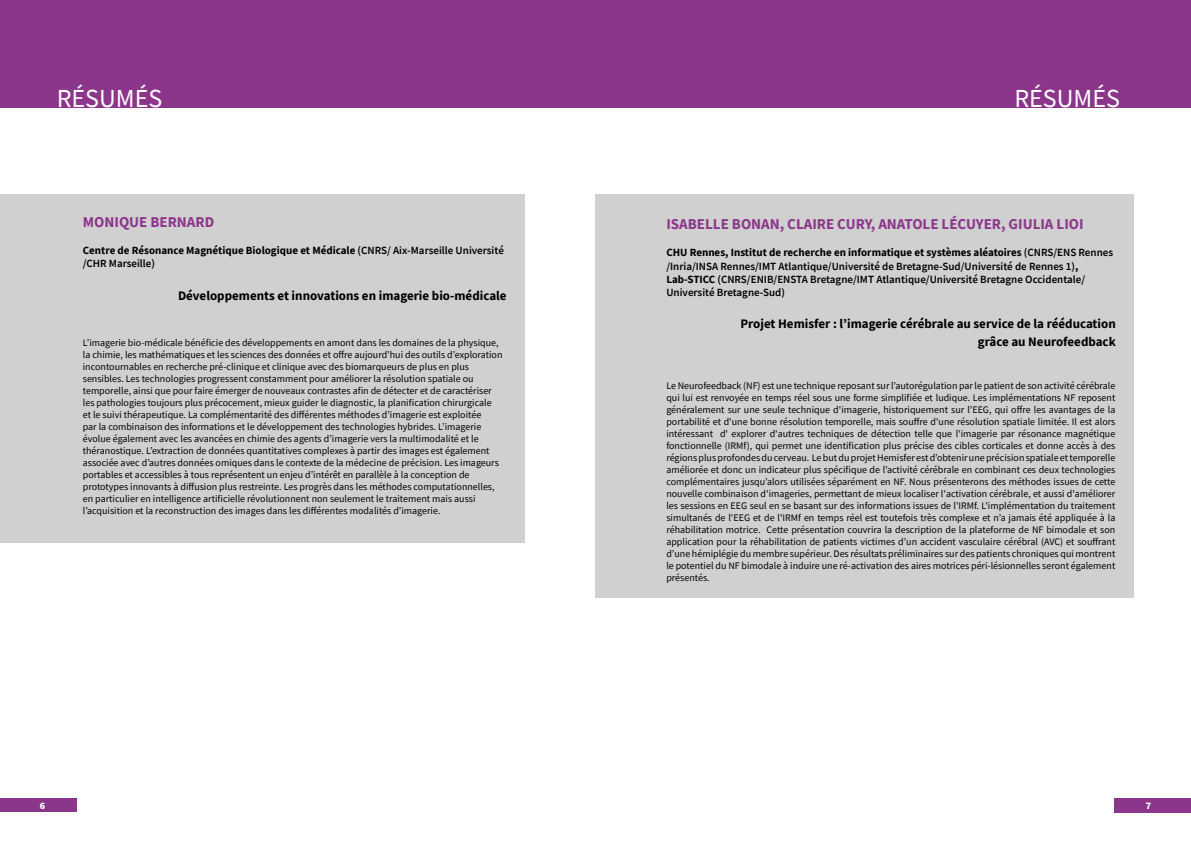
<style>
.page{position:relative;width:1191px;height:842px;background:#fff}
.page>*{position:absolute;margin:0;border:0;box-sizing:border-box;transform-origin:0 0}
.t1{font:26px "Source Sans Pro";color:#fff}
.t2{font:700 15px "Source Sans Pro";color:#8c368b}
.t3{font:700 13px/18px "Source Sans Pro";color:#000;text-align:right}
.t4{font:600 11px/13.2px "Source Sans Pro";color:#000}
.t5{font:700 11px/13.2px "Source Sans Pro";color:#000}
.t6{font:10px/12px "Source Sans Pro";color:#000}
.t7{font:900 10px "Source Sans Pro";color:#fff}
.s1{font-weight:600}
.s2{font-weight:700}
</style>
<div class="page">
<div style="left:1114px;top:798px;width:77px;height:14px;background:#8c368b"></div>
<div style="left:0;top:798px;width:77px;height:14px;background:#8c368b"></div>
<div style="left:0;top:0;width:1191px;height:107px;background:#8c368b"></div>
<div style="left:0;top:194px;width:524px;height:349px;background:#d0d0d0"></div>
<div style="left:595px;top:194px;width:539px;height:404px;background:#d0d0d0"></div>
<h1 class="t1" style="left:57px;top:82px;width:107px">RÉSUMÉS</h1>
<h2 class="t2" style="left:83px;top:211px;width:133px">MONIQUE BERNARD</h2>
<p class="t5" style="left:83px;top:244px;width:422px">Centre de Résonance Magnétique Biologique et Médicale <span class="s1">(CNRS/ Aix-Marseille Université /CHR Marseille)</span></p>
<h3 class="t3" style="left:178px;top:286px;width:330px">Développements et innovations en imagerie bio-médicale</h3>
<p class="t6" style="left:83px;top:337px;width:421px">L’imagerie bio-médicale bénéficie des développements en amont dans les domaines de la physique, la chimie, les mathématiques et les sciences des données et offre aujourd’hui des outils d’exploration incontournables en recherche pré-clinique et clinique avec des biomarqueurs de plus en plus sensibles. Les technologies progressent constamment pour améliorer la résolution spatiale ou temporelle, ainsi que pour faire émerger de nouveaux contrastes afin de détecter et de caractériser les pathologies toujours plus précocement, mieux guider le diagnostic, la planification chirurgicale<br>et le suivi thérapeutique. La complémentarité des différentes méthodes d’imagerie est exploitée<br>par la combinaison des informations et le développement des technologies hybrides. L’imagerie évolue également avec les avancées en chimie des agents d’imagerie vers la multimodalité et le théranostique. L’extraction de données quantitatives complexes à partir des images est également associée avec d’autres données omiques dans le contexte de la médecine de précision. Les imageurs portables et accessibles à tous représentent un enjeu d’intérêt en parallèle à la conception de prototypes innovants à diffusion plus restreinte. Les progrès dans les méthodes computationnelles, en particulier en intelligence artificielle révolutionnent non seulement le traitement mais aussi l’acquisition et la reconstruction des images dans les différentes modalités d’imagerie.</p>
<h1 class="t1" style="left:1014px;top:82px;width:107px">RÉSUMÉS</h1>
<h2 class="t2" style="left:666px;top:214px;width:419px">ISABELLE BONAN, CLAIRE CURY, ANATOLE LÉCUYER, GIULIA LIOI</h2>
<p class="t4" style="left:666px;top:246px;width:448px"><span class="s2">CHU Rennes, Institut de recherche en informatique et systèmes aléatoires</span> (CNRS/ENS Rennes /Inria/INSA Rennes/IMT Atlantique/Université de Bretagne-Sud/Université de Rennes 1)<span class="s2">, Lab-STICC</span> (CNRS/ENIB/ENSTA Bretagne/IMT Atlantique/Université Bretagne Occidentale/ Université Bretagne-Sud)</p>
<h3 class="t3" style="left:740px;top:315px;width:377px">Projet Hemisfer : l’imagerie cérébrale au service de la rééducation grâce au Neurofeedback</h3>
<p class="t6" style="left:666px;top:379px;width:450px;text-align:justify">Le Neurofeedback (NF) est une technique reposant sur l’autorégulation par le patient de son activité cérébrale qui lui est renvoyée en temps réel sous une forme simplifiée et ludique. Les implémentations NF reposent généralement sur une seule technique d'imagerie, historiquement sur l’EEG, qui offre les avantages de la portabilité et d'une bonne résolution temporelle, mais souffre d'une résolution spatiale limitée. Il est alors intéressant d' explorer d'autres techniques de détection telle que l'imagerie par résonance magnétique fonctionnelle (IRMf), qui permet une identification plus précise des cibles corticales et donne accès à des régions plus profondes du cerveau. Le but du projet Hemisfer est d’obtenir une précision spatiale et temporelle améliorée et donc un indicateur plus spécifique de l’activité cérébrale en combinant ces deux technologies complémentaires jusqu’alors utilisées séparément en NF. Nous présenterons des méthodes issues de cette nouvelle combinaison d'imageries, permettant de mieux localiser l'activation cérébrale, et aussi d'améliorer les sessions en EEG seul en se basant sur des informations issues de l'IRMf. L'implémentation du traitement simultanés de l'EEG et de l'IRMf en temps réel est toutefois très complexe et n’a jamais été appliquée à la réhabilitation motrice. Cette présentation couvrira la description de la plateforme de NF bimodale et son application pour la réhabilitation de patients victimes d’un accident vasculaire cérébral (AVC) et souffrant d’une hémiplégie du membre supérieur. Des résultats préliminaires sur des patients chroniques qui montrent le potentiel du NF bimodale à induire une ré-activation des aires motrices péri-lésionnelles seront également présentés.</p>
<p class="t7" style="left:40px;top:799px;width:7px">6</p>
<p class="t7" style="left:1145px;top:799px;width:7px">7</p>
</div>
